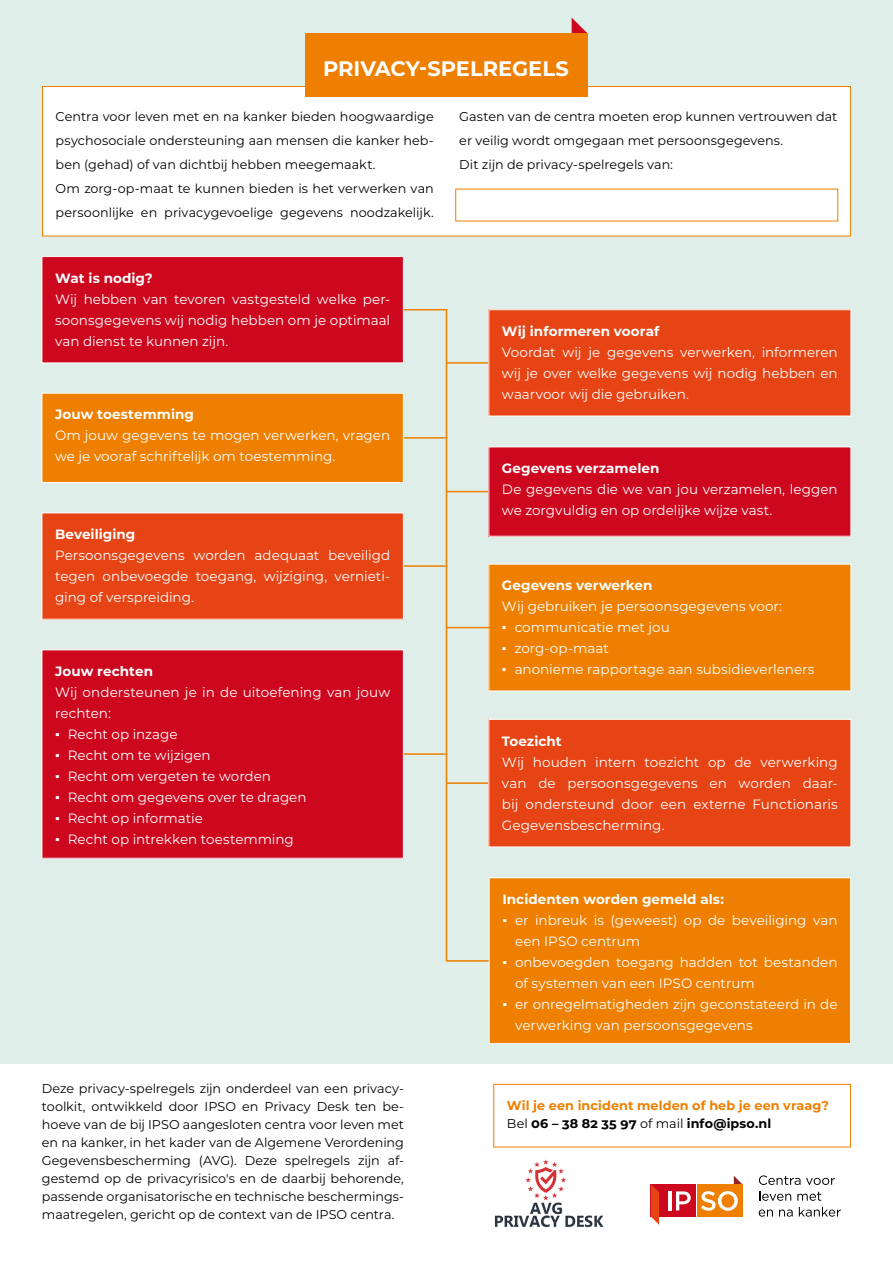
<style>
.page{position:relative;width:893px;height:1263px;background:#fff}
.page>*{position:absolute;margin:0;border:0;box-sizing:border-box;transform-origin:0 0}
.Kop_1_-_Hoofdstuk{font:700 21px "Montserrat";color:#fff}
.Tekst_in_blokjes{font:13.5px/21px "Montserrat";color:#fff}
.Tekst_in_blokjes-2{font:700 13.5px "Montserrat";letter-spacing:.005em;color:#fff}
.Voettekst{font:12.75px/18px "Montserrat";color:#000;text-align:justify}
.t1{font:700 12.75px "Montserrat";letter-spacing:.01em;color:#ee7f00}
.t2{font:700 12.75px "Montserrat";letter-spacing:.015em;color:#000}
.s1{font-family:"Verdana"}
.s2{font-weight:400}
</style>
<div class="page">
<div style="left:0;top:0;width:892px;height:1064px;background:#dfeee9"></div>
<hr style="left:446px;top:309px;width:1px;height:653px;background:#ee7f00">
<hr style="left:403px;top:309px;width:43px;height:1px;background:#ee7f00">
<div style="left:42px;top:257px;width:361px;height:106px;background:#cd071e"></div>
<div style="left:42px;top:256px;width:362px;height:107px;border:1px solid #fff"></div>
<hr style="left:447px;top:362px;width:42px;height:2px;background:#ee7f00">
<div style="left:489px;top:310px;width:362px;height:106px;background:#e64415"></div>
<div style="left:488px;top:309px;width:363px;height:107px;border:1px solid #fff"></div>
<hr style="left:447px;top:491px;width:43px;height:1px;background:#ee7f00">
<div style="left:489px;top:447px;width:362px;height:89px;background:#cd071e"></div>
<div style="left:488px;top:446px;width:363px;height:91px;border:1px solid #fff"></div>
<div style="left:489px;top:564px;width:362px;height:127px;background:#ee7f00"></div>
<hr style="left:447px;top:627px;width:43px;height:1px;background:#ee7f00">
<hr style="left:447px;top:782px;width:43px;height:2px;background:#ee7f00">
<div style="left:489px;top:719px;width:362px;height:128px;background:#e64415"></div>
<div style="left:488px;top:719px;width:363px;height:128px;border:1px solid #fff"></div>
<hr style="left:447px;top:960px;width:43px;height:2px;background:#ee7f00">
<div style="left:489px;top:878px;width:362px;height:165px;background:#ee7f00"></div>
<div style="left:489px;top:877px;width:362px;height:167px;border:1px solid #fff"></div>
<hr style="left:403px;top:437px;width:43px;height:2px;background:#ee7f00">
<div style="left:42px;top:393px;width:361px;height:89px;background:#ee7f00"></div>
<div style="left:42px;top:393px;width:362px;height:90px;border:1px solid #fff"></div>
<hr style="left:403px;top:565px;width:43px;height:2px;background:#ee7f00">
<div style="left:42px;top:513px;width:361px;height:106px;background:#e64415"></div>
<div style="left:42px;top:512px;width:362px;height:108px;border:1px solid #fff"></div>
<hr style="left:403px;top:753px;width:43px;height:2px;background:#ee7f00">
<div style="left:42px;top:650px;width:361px;height:208px;background:#cd071e"></div>
<div style="left:42px;top:649px;width:362px;height:210px;border:1px solid #fff"></div>
<div style="left:493px;top:1084px;width:358px;height:63px;border:1px solid #ee7f00"></div>
<div style="left:697px;top:1184px;width:45px;height:32px;background:#ee7f00"></div>
<div style="left:651px;top:1184px;width:45px;height:32px;background:#cd071e"></div>
<svg style="left:651px;top:1184px;width:8px;height:41px"></svg>
<svg style="left:701px;top:1176px;width:41px;height:35px"></svg>
<hr style="left:668px;top:1191px;width:3px;height:19px;background:#fff">
<svg style="left:676px;top:1191px;width:15px;height:19px"></svg>
<svg style="left:759px;top:1175px;width:41px;height:10px"></svg>
<svg style="left:806px;top:1178px;width:29px;height:7px"></svg>
<svg style="left:759px;top:1191px;width:32px;height:10px"></svg>
<svg style="left:797px;top:1192px;width:24px;height:9px"></svg>
<svg style="left:759px;top:1209px;width:14px;height:8px"></svg>
<svg style="left:779px;top:1209px;width:14px;height:8px"></svg>
<svg style="left:799px;top:1207px;width:42px;height:10px"></svg>
<div style="left:43px;top:87px;width:807px;height:149px;background:#fff"></div>
<div style="left:42px;top:86px;width:809px;height:150px;border:1px solid #ee7f00"></div>
<svg style="left:572px;top:18px;width:16px;height:16px"></svg>
<div style="left:305px;top:34px;width:283px;height:63px;background:#ee7f00"></div>
<img style="left:495px;top:1159px;width:109px;height:69px">
<p class="Kop_1_-_Hoofdstuk" style="left:323px;top:53px;width:247px">PRIVACY-SPELREGELS</p>
<p class="Voettekst" style="left:56px;top:104px;width:380px;line-height:24px">Centra voor leven met en na kanker bieden hoogwaardige psychosociale ondersteuning aan mensen die kanker heb&shy;ben (gehad) of van dichtbij hebben meegemaakt.</p>
<p class="Voettekst" style="left:56px;top:176px;width:380px;line-height:24px">Om zorg-op-maat te kunnen bieden is het verwerken van persoonlijke en privacygevoelige gegevens noodzakelijk.</p>
<p class="Tekst_in_blokjes-2" style="left:55px;top:268px;width:99px">Wat is nodig?</p>
<p class="Tekst_in_blokjes" style="left:55px;top:288px;width:337px;text-align:justify">Wij hebben van tevoren vastgesteld welke per&shy;soonsgegevens wij nodig hebben om je optimaal van dienst te kunnen zijn.</p>
<p class="Tekst_in_blokjes-2" style="left:55px;top:405px;width:140px">Jouw toestemming</p>
<p class="Tekst_in_blokjes" style="left:55px;top:425px;width:337px">Om jouw gegevens te mogen verwerken, vragen we je vooraf schriftelijk om toestemming.</p>
<p class="Tekst_in_blokjes-2" style="left:55px;top:525px;width:82px">Beveiliging</p>
<p class="Tekst_in_blokjes" style="left:55px;top:544px;width:337px;text-align:justify">Persoonsgegevens worden adequaat beveiligd tegen onbevoegde toegang, wijziging, vernieti&shy;ging of verspreiding.</p>
<p class="Tekst_in_blokjes-2" style="left:55px;top:661px;width:99px">Jouw rechten</p>
<p class="Tekst_in_blokjes" style="left:55px;top:681px;width:337px">Wij ondersteunen je in de uitoefening van jouw rechten:</p>
<p class="Tekst_in_blokjes" style="left:55px;top:723px;width:124px"><span class="s1">▪</span> Recht op inzage</p>
<p class="Tekst_in_blokjes" style="left:55px;top:744px;width:157px"><span class="s1">▪</span> Recht om te wijzigen</p>
<p class="Tekst_in_blokjes" style="left:55px;top:765px;width:217px"><span class="s1">▪</span> Recht om vergeten te worden</p>
<p class="Tekst_in_blokjes" style="left:55px;top:786px;width:253px"><span class="s1">▪</span> Recht om gegevens over te dragen</p>
<p class="Tekst_in_blokjes" style="left:55px;top:807px;width:149px"><span class="s1">▪</span> Recht op informatie</p>
<p class="Tekst_in_blokjes" style="left:55px;top:828px;width:240px"><span class="s1">▪</span> Recht op intrekken toestemming</p>
<p class="Voettekst" style="left:42px;top:1079px;width:364px">Deze privacy-spelregels zijn onderdeel van een privacy&shy;toolkit, ontwikkeld door IPSO en Privacy Desk ten be&shy;hoeve van de bij IPSO aangesloten centra voor leven met en na kanker, in het kader van de Algemene Verordening Gegevensbescherming (AVG). Deze spelregels zijn af&shy;gestemd op de privacyrisico's en de daarbij behorende, passende organisatorische en technische beschermings&shy;maatregelen, gericht op de context van de IPSO centra.</p>
<p class="Voettekst" style="left:459px;top:104px;width:380px;line-height:24px">Gasten van de centra moeten erop kunnen vertrouwen dat er veilig wordt omgegaan met persoonsgegevens.</p>
<p class="Voettekst" style="left:459px;top:155px;width:215px">Dit zijn de privacy-spelregels van:</p>
<p class="Tekst_in_blokjes-2" style="left:502px;top:321px;width:159px">Wij informeren vooraf</p>
<p class="Tekst_in_blokjes" style="left:502px;top:341px;width:337px;text-align:justify">Voordat wij je gegevens verwerken, informeren wij je over welke gegevens wij nodig hebben en waarvoor wij die gebruiken.</p>
<p class="Tekst_in_blokjes-2" style="left:502px;top:459px;width:159px">Gegevens verzamelen</p>
<p class="Tekst_in_blokjes" style="left:502px;top:478px;width:337px">De gegevens die we van jou verzamelen, leggen we zorgvuldig en op ordelijke wijze vast.</p>
<p class="Tekst_in_blokjes-2" style="left:502px;top:576px;width:152px">Gegevens verwerken</p>
<p class="Tekst_in_blokjes" style="left:502px;top:596px;width:282px">Wij gebruiken je persoonsgegevens voor:</p>
<p class="Tekst_in_blokjes" style="left:502px;top:617px;width:169px"><span class="s1">▪</span> communicatie met jou</p>
<p class="Tekst_in_blokjes" style="left:502px;top:638px;width:108px"><span class="s1">▪</span> zorg-op-maat</p>
<p class="Tekst_in_blokjes" style="left:502px;top:659px;width:314px"><span class="s1">▪</span> anonieme rapportage aan subsidieverleners</p>
<p class="Tekst_in_blokjes-2" style="left:502px;top:731px;width:61px">Toezicht</p>
<p class="Tekst_in_blokjes" style="left:502px;top:751px;width:337px;text-align:justify">Wij houden intern toezicht op de verwerking van de persoonsgegevens en worden daar&shy;bij ondersteund door een externe Functionaris Gegevensbescherming.</p>
<p class="Tekst_in_blokjes-2" style="left:502px;top:889px;width:223px">Incidenten worden gemeld als:</p>
<p class="Tekst_in_blokjes" style="left:515px;top:909px;width:324px;text-indent:-13px"><span class="s1">▪</span> er inbreuk is (geweest) op de beveiliging van een IPSO centrum</p>
<p class="Tekst_in_blokjes" style="left:515px;top:951px;width:324px;text-indent:-13px"><span class="s1">▪</span> onbevoegden toegang hadden tot bestanden of systemen van een IPSO centrum</p>
<p class="Tekst_in_blokjes" style="left:515px;top:993px;width:324px;text-indent:-13px"><span class="s1">▪</span> er onregelmatigheden zijn geconstateerd in de verwerking van persoonsgegevens</p>
<p class="t1" style="left:507px;top:1096px;width:323px">Wil je een incident melden of heb je een vraag?</p>
<p class="t2" style="left:507px;top:1114px;width:266px"><span class="s2">Bel</span> 06 – 38 82 35 97 <span class="s2">of mail</span> info@ipso.nl</p>
</div>
